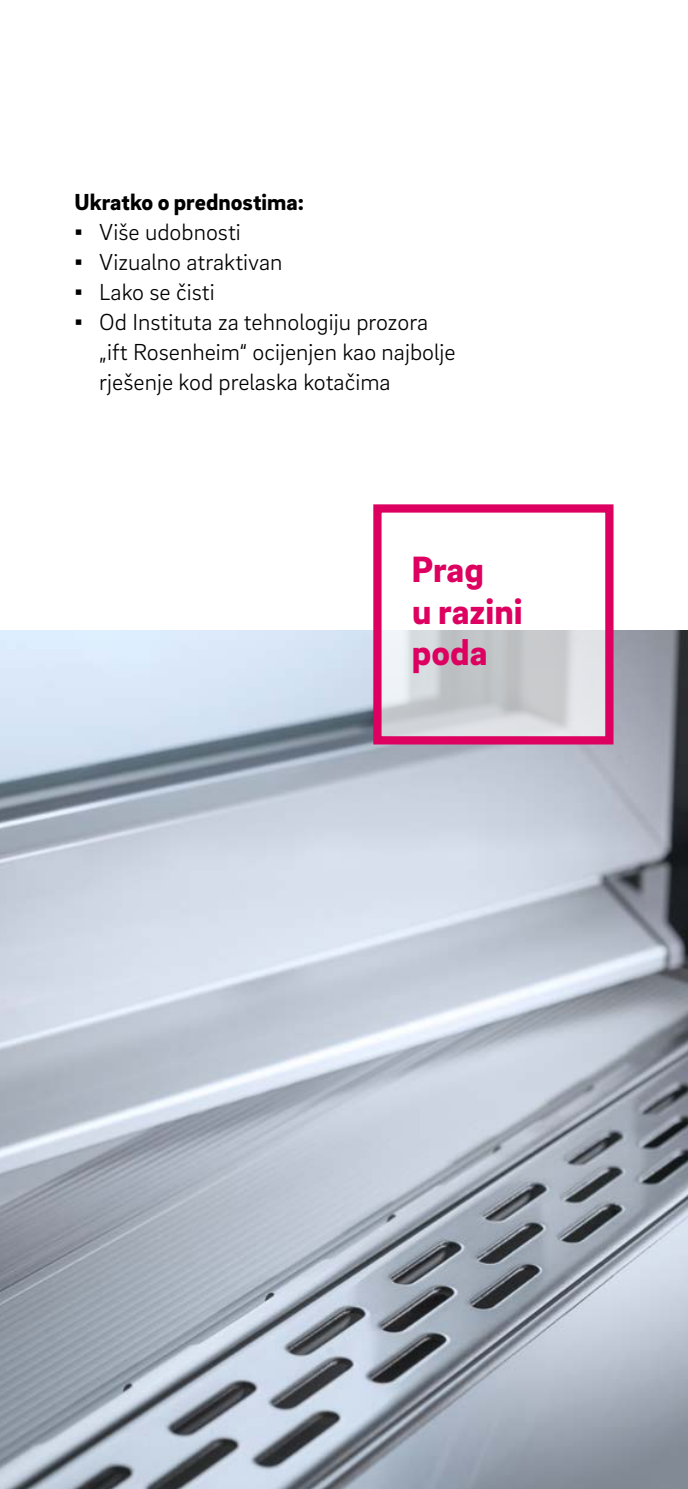
<style>
.page{position:relative;width:688px;height:1489px;background:#fff}
.page>*{position:absolute;margin:0;border:0;box-sizing:border-box;transform-origin:0 0}
._50__EC_headline_-_1{font:900 37.5px/41.2px "Brix Sans";color:#dd0060}
.t1{font:300 23.75px/30px "Brix Sans";color:#000}
._16__Body_text_-_9_5{font:900 23.75px "Brix Sans";color:#000}
.s1{font-family:"Arial";font-weight:400}
</style>
<div class="page">
<img style="left:0;top:630px;width:687px;height:858px">
<svg style="left:382px;top:630px;width:222px;height:105px;background:#d0d3d6"></svg>
<div style="left:373px;top:504px;width:240px;height:240px;border:8px solid #dd0060"></div>
<p class="_16__Body_text_-_9_5" style="left:74px;top:187px;width:231px">Ukratko o prednostima:</p>
<p class="t1" style="left:74px;top:216px;width:168px"><span class="s1">▪</span> Više udobnosti</p>
<p class="t1" style="left:74px;top:246px;width:209px"><span class="s1">▪</span> Vizualno atraktivan</p>
<p class="t1" style="left:74px;top:276px;width:142px"><span class="s1">▪</span> Lako se čisti</p>
<p class="t1" style="left:99px;top:306px;width:358px;text-indent:-25px"><span class="s1">▪</span> Od Instituta za tehnologiju prozora „ift Rosenheim“ ocijenjen kao najbolje rješenje kod prelaska kotačima</p>
<p class="_50__EC_headline_-_1" style="left:411px;top:547px;width:113px">Prag<br>u razini poda</p>
</div>
